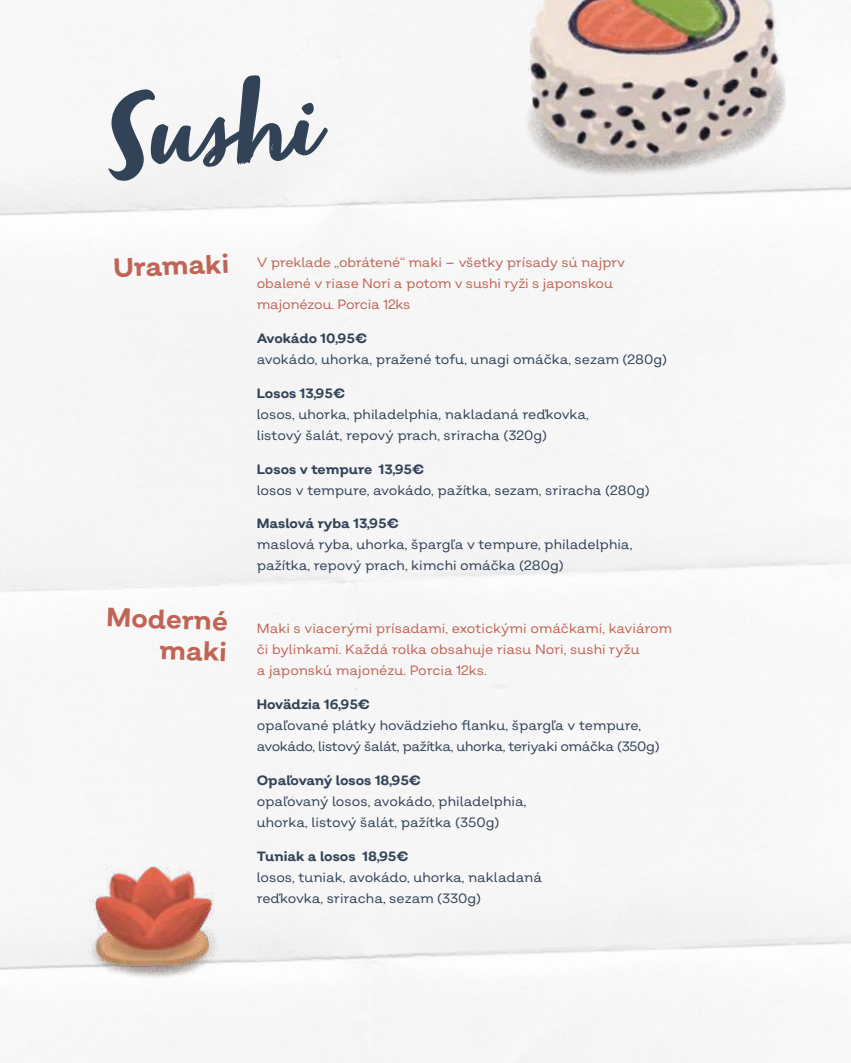
<style>
.page{position:relative;width:851px;height:1063px;background:#fff}
.page>*{position:absolute;margin:0;border:0;box-sizing:border-box;transform-origin:0 0}
.t1{font:120px "Zooja Pro";color:#324257}
.t2{font:700 26.4px/30.8px "Salvatore";color:#c06555;text-align:right}
.t3{font:13.5px/21px "Salvatore";color:#324257}
.t4{font:13.5px/21px "Salvatore";letter-spacing:-.01em;color:#c06555}
.t5{font:700 13.5px "Salvatore";color:#324257}
.t6{font:13.5px/21px "Salvatore";letter-spacing:-.025em;color:#324257}
</style>
<div class="page">
<img style="left:81px;top:850px;width:144px;height:138px">
<img style="left:513px;top:0;width:276px;height:223px">
<h1 class="t1" style="left:101px;top:65px;width:210px;rotate:-3deg">Sushi</h1>
<h2 class="t2" style="left:113px;top:252px;width:117px;rotate:-2deg">Uramaki</h2>
<h2 class="t2" style="left:107px;top:602px;width:123px;rotate:2deg">Moderné maki</h2>
<p class="t4" style="left:257px;top:252px;width:370px">V preklade „obrátené“ maki – všetky prísady sú najprv obalené v riase Nori a potom v sushi ryži s japonskou majonézou. Porcia 12ks</p>
<p class="t5" style="left:257px;top:330px;width:112px">Avokádo 10,95€</p>
<p class="t3" style="left:257px;top:349px;width:412px">avokádo, uhorka, pražené tofu, unagi omáčka, sezam (280g)</p>
<p class="t5" style="left:257px;top:384px;width:90px">Losos 13,95€</p>
<p class="t3" style="left:257px;top:404px;width:333px">losos, uhorka, philadelphia, nakladaná reďkovka, listový šalát, repový prach, sriracha (320g)</p>
<p class="t5" style="left:257px;top:460px;width:169px">Losos v tempure 13,95€</p>
<p class="t3" style="left:257px;top:479px;width:394px">losos v tempure, avokádo, pažítka, sezam, sriracha (280g)</p>
<p class="t5" style="left:257px;top:515px;width:144px">Maslová ryba 13,95€</p>
<p class="t3" style="left:257px;top:534px;width:377px">maslová ryba, uhorka, špargľa v tempure, philadelphia, pažítka, repový prach, kimchi omáčka (280g)</p>
<p class="t4" style="left:257px;top:618px;width:417px">Maki s viacerými prísadami, exotickými omáčkami, kaviárom či bylinkami. Každá rolka obsahuje riasu Nori, sushi ryžu<br>a japonskú majonézu. Porcia 12ks.</p>
<p class="t5" style="left:257px;top:696px;width:115px">Hovädzia 16,95€</p>
<p class="t6" style="left:257px;top:715px;width:404px">opaľované plátky hovädzieho flanku, špargľa v tempure, avokádo, listový šalát, pažítka, uhorka, teriyaki omáčka (350g)</p>
<p class="t5" style="left:257px;top:772px;width:166px">Opaľovaný losos 18,95€</p>
<p class="t3" style="left:257px;top:791px;width:271px">opaľovaný losos, avokádo, philadelphia, uhorka, listový šalát, pažítka (350g)</p>
<p class="t5" style="left:257px;top:847px;width:153px">Tuniak a losos 18,95€</p>
<p class="t3" style="left:257px;top:866px;width:287px">losos, tuniak, avokádo, uhorka, nakladaná reďkovka, sriracha, sezam (330g)</p>
</div>
